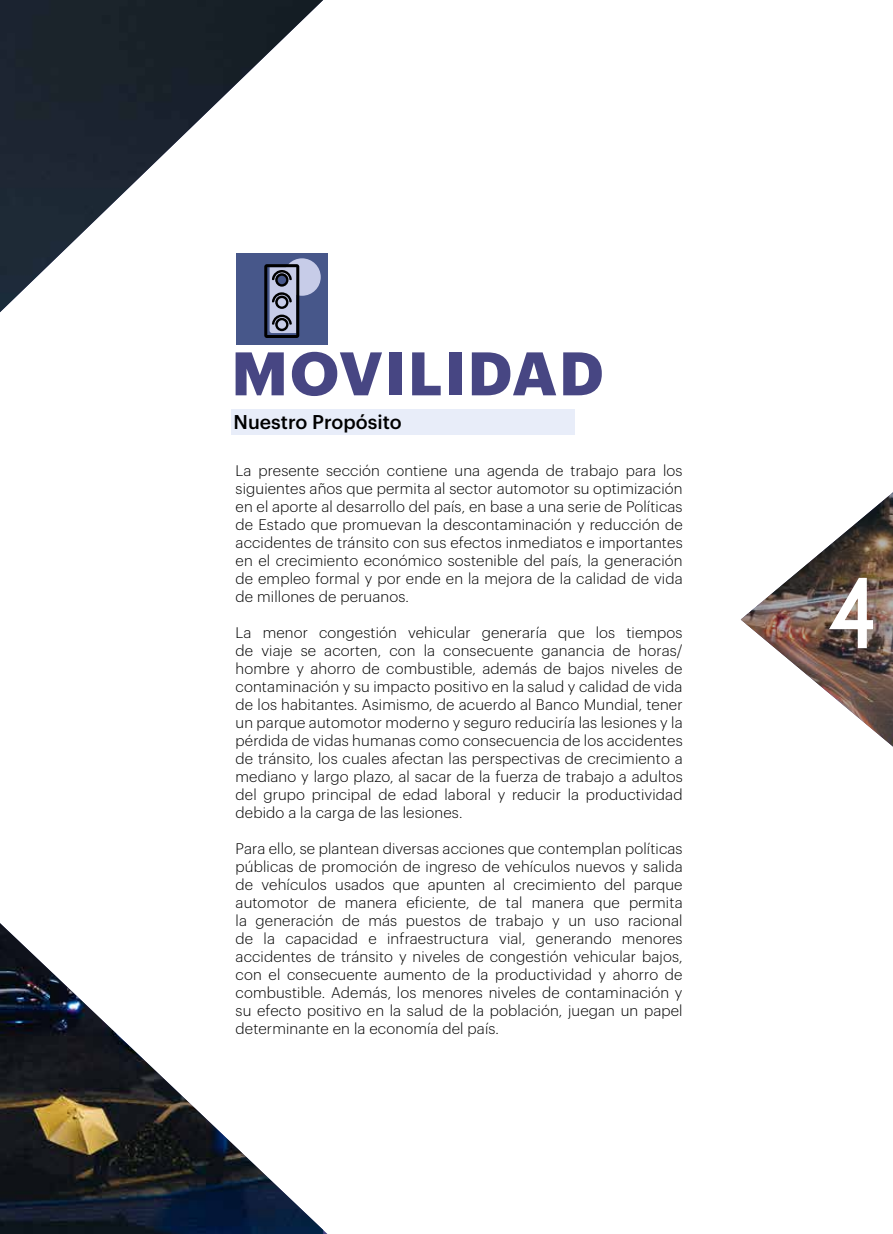
<style>
.page{position:relative;width:893px;height:1234px;background:#fff}
.page>*{position:absolute;margin:0;border:0;box-sizing:border-box;transform-origin:0 0}
.t1{font:700 90px "Caviar Dreams";color:#fff}
.t2{font:700 60px "Graphik";letter-spacing:.035em;color:#474683}
.t3{font:500 19.5px "Graphik";color:#000}
.t4{font:300 15px/18px "Graphik";letter-spacing:.01em;color:#000;text-align:justify}
</style>
<div class="page">
<img style="left:741px;top:492px;width:152px;height:254px">
<div style="left:231px;top:409px;width:344px;height:25px;background:#e8edf9"></div>
<img style="left:0;top:0;width:323px;height:1233px">
<div style="left:236px;top:253px;width:91px;height:91px;background:#47578a"></div>
<div style="left:283px;top:258px;width:38px;height:38px;background:#c7cce8;border-radius:50%"></div>
<svg style="left:264px;top:264px;width:35px;height:74px;background:#676c7f"></svg>
<h2 class="t2" style="left:231px;top:327px;width:374px">MOVILIDAD</h2>
<h3 class="t3" style="left:234px;top:406px;width:170px">Nuestro Propósito</h3>
<p class="t4" style="left:236px;top:460px;width:449px">La presente sección contiene una agenda de trabajo para los siguientes años que permita al sector automotor su optimización en el aporte al desarrollo del país, en base a una serie de Políticas de Estado que promuevan la descontaminación y reducción de accidentes de tránsito con sus efectos inmediatos e importantes en el crecimiento económico sostenible del país, la generación de empleo formal y por ende en la mejora de la calidad de vida de millones de peruanos.</p>
<p class="t4" style="left:236px;top:622px;width:449px">La menor congestión vehicular generaría que los tiempos de viaje se acorten, con la consecuente ganancia de horas/ hombre y ahorro de combustible, además de bajos niveles de contaminación y su impacto positivo en la salud y calidad de vida de los habitantes. Asimismo, de acuerdo al Banco Mundial, tener un parque automotor moderno y seguro reduciría las lesiones y la pérdida de vidas humanas como consecuencia de los accidentes de tránsito, los cuales afectan las perspectivas de crecimiento a mediano y largo plazo, al sacar de la fuerza de trabajo a adultos del grupo principal de edad laboral y reducir la productividad debido a la carga de las lesiones.</p>
<p class="t4" style="left:236px;top:838px;width:449px">Para ello, se plantean diversas acciones que contemplan políticas públicas de promoción de ingreso de vehículos nuevos y salida de vehículos usados que apunten al crecimiento del parque automotor de manera eficiente, de tal manera que permita la generación de más puestos de trabajo y un uso racional de la capacidad e infraestructura vial, generando menores accidentes de tránsito y niveles de congestión vehicular bajos, con el consecuente aumento de la productividad y ahorro de combustible. Además, los menores niveles de contaminación y su efecto positivo en la salud de la población, juegan un papel determinante en la economía del país.</p>
<h1 class="t1" style="left:821px;top:559px;width:61px">4</h1>
</div>
